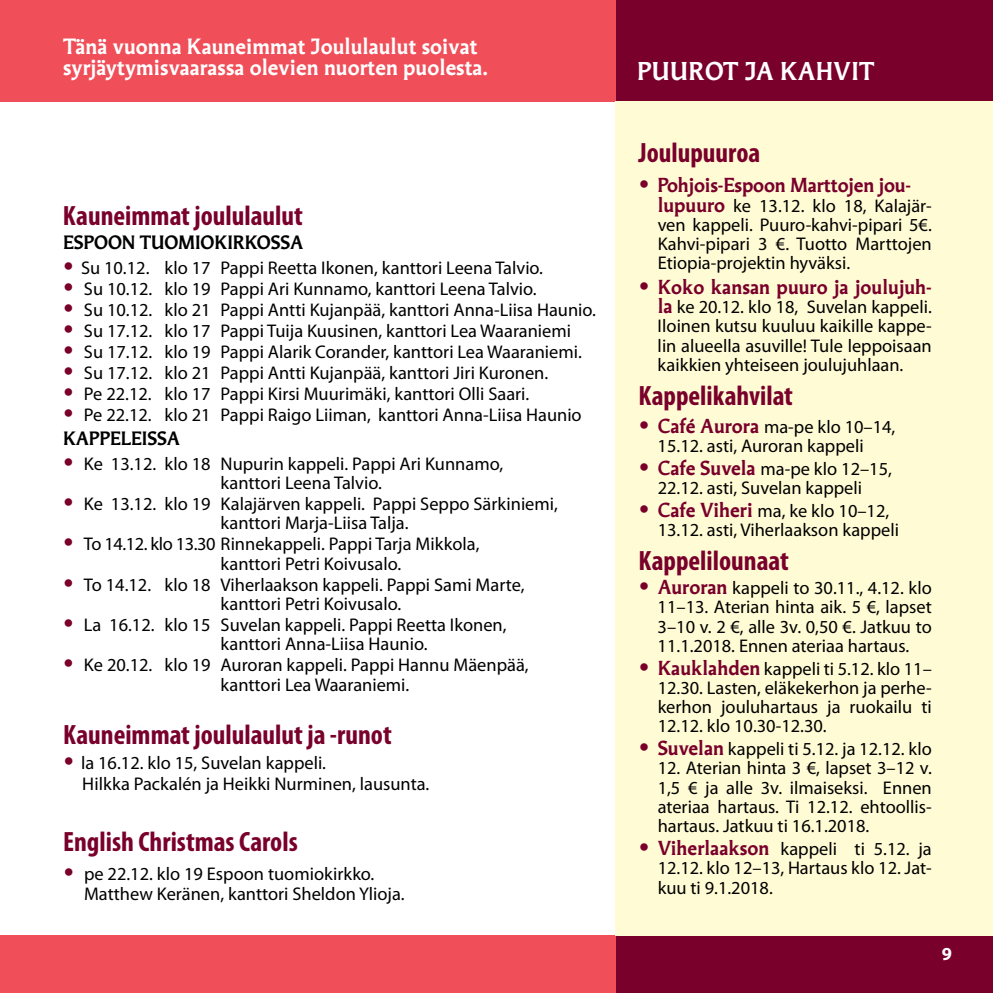
<style>
.page{position:relative;width:993px;height:993px;background:#fff}
.page>*{position:absolute;margin:0;border:0;box-sizing:border-box;transform-origin:0 0}
.t1{font:700 condensed 28px "Myriad Pro";color:#79002b}
.t2{font:700 24.5px "Martti";letter-spacing:.015em;color:#fff}
.t3{font:700 21px/21px "Martti";color:#fff}
.t4{font:700 19.25px "Martti";letter-spacing:-.01em;color:#79002b}
.t5{font:18.38px/19.2px "Myriad Pro";color:#000}
.t6{font:700 18.38px "Martti";letter-spacing:-.005em;color:#000}
.t7{font:700 18.38px "Myriad Pro";color:#fff}
.s1{font-family:"Arial";font-weight:900;font-size:22.75px;color:#79002b}
.s2{font-family:"Arial";font-weight:900;font-size:22.75px}
.s3{font-family:"Martti";font-weight:700;font-size:19.25px;color:#79002b}
</style>
<div class="page">
<div style="left:0;top:935px;width:992px;height:57px;background:#79002b"></div>
<div style="left:0;top:0;width:992px;height:102px;background:#79002b"></div>
<div style="left:0;top:0;width:615px;height:102px;background:#f04e58"></div>
<div style="left:0;top:935px;width:615px;height:57px;background:#f04e58"></div>
<div style="left:615px;top:102px;width:377px;height:833px;background:#fffcd5"></div>
<p class="t3" style="left:63px;top:36px;width:426px">Tänä vuonna Kauneimmat Joululaulut soivat syrjäytymisvaarassa olevien nuorten puolesta.</p>
<h1 class="t1" style="left:63px;top:198px;width:241px">Kauneimmat joululaulut</h1>
<p class="t6" style="left:63px;top:230px;width:241px">ESPOON TUOMIOKIRKOSSA</p>
<p class="t5" style="left:63px;top:258px;width:481px"><span class="s1">•</span> Su 10.12. klo 17 Pappi Reetta Ikonen, kanttori Leena Talvio.</p>
<p class="t5" style="left:63px;top:279px;width:475px"><span class="s1">•</span> Su 10.12. klo 19 Pappi Ari Kunnamo, kanttori Leena Talvio.</p>
<p class="t5" style="left:63px;top:300px;width:534px"><span class="s1">•</span> Su 10.12. klo 21 Pappi Antti Kujanpää, kanttori Anna-Liisa Haunio.</p>
<p class="t5" style="left:63px;top:321px;width:509px"><span class="s1">•</span> Su 17.12. klo 17 Pappi Tuija Kuusinen, kanttori Lea Waaraniemi</p>
<p class="t5" style="left:63px;top:342px;width:520px"><span class="s1">•</span> Su 17.12. klo 19 Pappi Alarik Corander, kanttori Lea Waaraniemi.</p>
<p class="t5" style="left:63px;top:363px;width:486px"><span class="s1">•</span> Su 17.12. klo 21 Pappi Antti Kujanpää, kanttori Jiri Kuronen.</p>
<p class="t5" style="left:63px;top:384px;width:468px"><span class="s1">•</span> Pe 22.12. klo 17 Pappi Kirsi Muurimäki, kanttori Olli Saari.</p>
<p class="t5" style="left:63px;top:405px;width:520px"><span class="s1">•</span> Pe 22.12. klo 21 Pappi Raigo Liiman, kanttori Anna-Liisa Haunio</p>
<p class="t6" style="left:63px;top:426px;width:118px">KAPPELEISSA</p>
<p class="t5" style="left:220px;top:454px;width:284px;text-indent:-158px"><span class="s1">•</span> Ke 13.12. klo 18 Nupurin kappeli. Pappi Ari Kunnamo, kanttori Leena Talvio.</p>
<p class="t5" style="left:63px;top:494px;width:496px;text-align:center"><span class="s1">•</span> Ke 13.12. klo 19 Kalajärven kappeli. Pappi Seppo Särkiniemi, kanttori Marja-Liisa Talja.</p>
<p class="t5" style="left:220px;top:534px;width:260px;text-indent:-158px"><span class="s1">•</span> To 14.12. klo 13.30 Rinnekappeli. Pappi Tarja Mikkola, kanttori Petri Koivusalo.</p>
<p class="t5" style="left:220px;top:575px;width:305px;text-indent:-158px"><span class="s1">•</span> To 14.12. klo 18 Viherlaakson kappeli. Pappi Sami Marte, kanttori Petri Koivusalo.</p>
<p class="t5" style="left:220px;top:615px;width:287px;text-indent:-158px"><span class="s1">•</span> La 16.12. klo 15 Suvelan kappeli. Pappi Reetta Ikonen, kanttori Anna-Liisa Haunio.</p>
<p class="t5" style="left:220px;top:655px;width:309px;text-indent:-158px"><span class="s1">•</span> Ke 20.12. klo 19 Auroran kappeli. Pappi Hannu Mäenpää, kanttori Lea Waaraniemi.</p>
<h1 class="t1" style="left:63px;top:717px;width:330px">Kauneimmat joululaulut ja -runot</h1>
<p class="t5" style="left:82px;top:752px;width:348px;line-height:21px;text-indent:-19px"><span class="s1">•</span> la 16.12. klo 15, Suvelan kappeli.<br>Hilkka Packalén ja Heikki Nurminen, lausunta.</p>
<h1 class="t1" style="left:63px;top:823px;width:236px">English Christmas Carols</h1>
<p class="t5" style="left:84px;top:864px;width:322px;text-indent:-21px"><span class="s1">•</span> pe 22.12. klo 19 Espoon tuomiokirkko.<br>Matthew Keränen, kanttori Sheldon Ylioja.</p>
<h2 class="t2" style="left:637px;top:55px;width:239px">PUUROT JA KAHVIT</h2>
<h1 class="t1" style="left:638px;top:135px;width:123px">Joulupuuroa</h1>
<p class="t4" style="left:638px;top:172px;width:274px"><span class="s2">•</span> Pohjois-Espoon Marttojen jou-</p>
<p class="t5" style="left:657px;top:196px;width:275px;text-align:justify"><span class="s3">lupuuro</span> ke 13.12. klo 18, Kalajär&shy;ven kappeli. Puuro-kahvi-pipari 5€.<br>Kahvi-pipari 3 €. Tuotto Marttojen Etiopia-projektin hyväksi.</p>
<p class="t4" style="left:638px;top:274px;width:295px"><span class="s2">•</span> Koko kansan puuro ja joulujuh-</p>
<p class="t5" style="left:657px;top:297px;width:275px;text-align:justify"><span class="s3">la</span> ke 20.12. klo 18, Suvelan kappeli.<br>Iloinen kutsu kuuluu kaikille kappe&shy;lin alueella asuville! Tule leppoisaan kaikkien yhteiseen joulujuhlaan.</p>
<h1 class="t1" style="left:638px;top:377px;width:156px">Kappelikahvilat</h1>
<p class="t5" style="left:657px;top:417px;width:239px;text-indent:-19px"><span class="s1">•</span> <span class="s3">Café Aurora</span> ma-pe klo 10–14,<br>15.12. asti, Auroran kappeli</p>
<p class="t5" style="left:638px;top:459px;width:255px;text-align:center"><span class="s1">•</span> <span class="s3">Cafe Suvela</span> ma-pe klo 12–15,<br>22.12. asti, Suvelan kappeli</p>
<p class="t5" style="left:657px;top:501px;width:243px;text-indent:-19px"><span class="s1">•</span> <span class="s3">Cafe Viheri</span> ma, ke klo 10–12,<br>13.12. asti, Viherlaakson kappeli</p>
<h1 class="t1" style="left:638px;top:542px;width:152px">Kappelilounaat</h1>
<p class="t5" style="left:657px;top:578px;width:275px;text-align:justify;text-indent:-19px"><span class="s1">•</span> <span class="s3">Auroran</span> kappeli to 30.11., 4.12. klo 11–13. Aterian hinta aik. 5 €, lapset 3–10 v. 2 €, alle 3v. 0,50 €. Jatkuu to 11.1.2018. Ennen ateriaa hartaus.</p>
<p class="t5" style="left:657px;top:659px;width:275px;text-align:justify;text-indent:-19px"><span class="s1">•</span> <span class="s3">Kauklahden</span> kappeli ti 5.12. klo 11– 12.30. Lasten, eläkekerhon ja perhe&shy;kerhon jouluhartaus ja ruokailu ti 12.12. klo 10.30-12.30.</p>
<p class="t5" style="left:638px;top:739px;width:295px"><span class="s1">•</span> <span class="s3">Suvelan</span> kappeli ti 5.12. ja 12.12. klo</p>
<p class="t5" style="left:657px;top:758px;width:275px;text-align:justify">12. Aterian hinta 3 €, lapset 3–12 v.<br>1,5 € ja alle 3v. ilmaiseksi. Ennen ateriaa hartaus. Ti 12.12. ehtoollis&shy;hartaus. Jatkuu ti 16.1.2018.</p>
<p class="t5" style="left:657px;top:839px;width:275px;text-align:justify;text-indent:-19px"><span class="s1">•</span> <span class="s3">Viherlaakson</span> kappeli ti 5.12. ja 12.12. klo 12–13, Hartaus klo 12. Jat&shy;kuu ti 9.1.2018.</p>
<p class="t7" style="left:941px;top:941px;width:12px">9</p>
</div>
